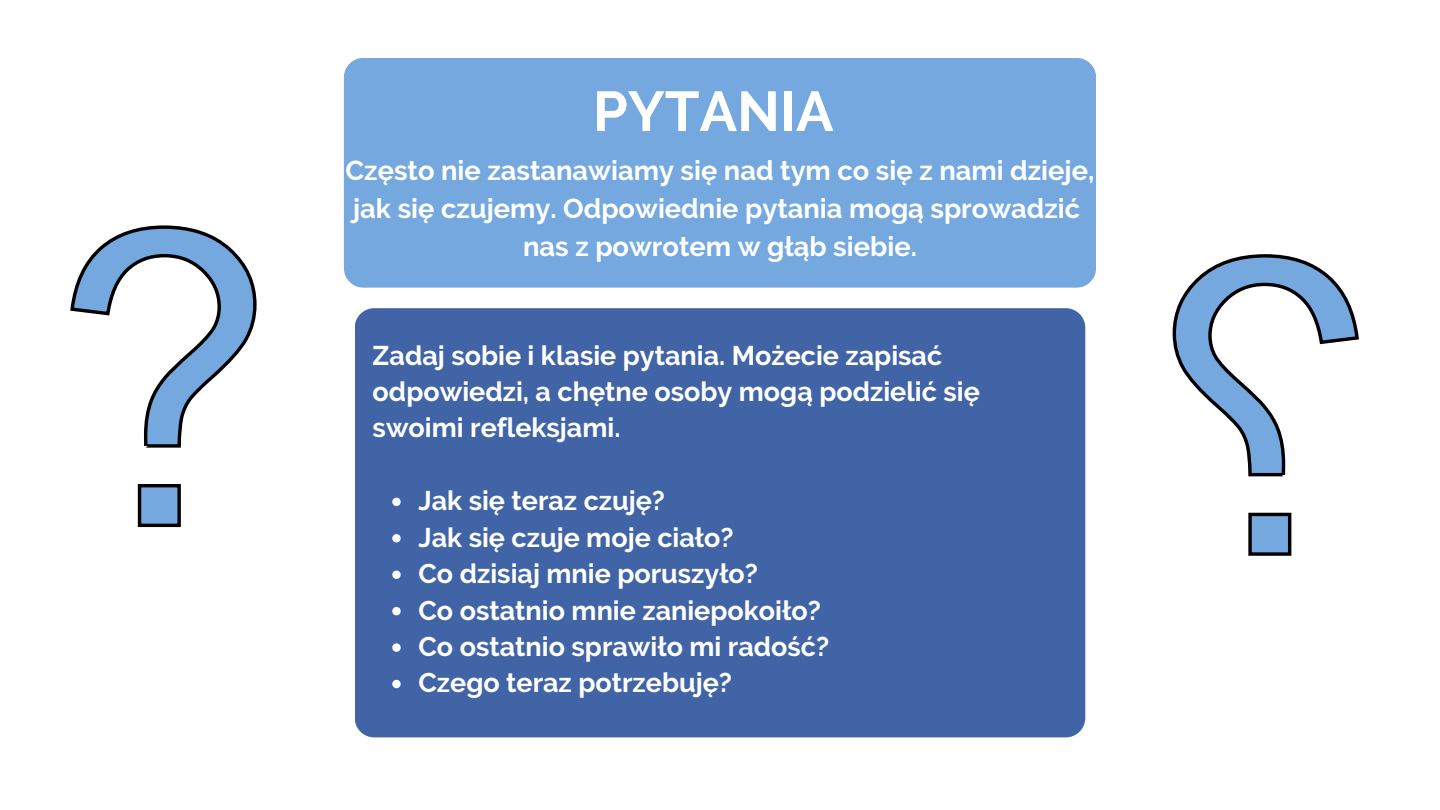
<style>
.page{position:relative;width:1440px;height:810px;background:#fff}
.page>*{position:absolute;margin:0;border:0;box-sizing:border-box;transform-origin:0 0}
.t1{font:700 56px "Raleway";color:#fff}
.t2{font:700 27.3px/37.8px "Raleway";color:#fff}
.t3{font:700 27px/36.4px "Raleway";color:#fff}
</style>
<div class="page">
<div style="left:355px;top:308px;width:730px;height:429px;background:#4164a6;border-radius:20px"></div>
<div style="left:344px;top:58px;width:752px;height:230px;background:#75a8de;border-radius:20px"></div>
<svg style="left:392px;top:498px;width:9px;height:8px"></svg>
<svg style="left:392px;top:534px;width:9px;height:9px"></svg>
<svg style="left:392px;top:571px;width:9px;height:8px"></svg>
<svg style="left:392px;top:607px;width:9px;height:8px"></svg>
<svg style="left:392px;top:643px;width:9px;height:9px"></svg>
<svg style="left:392px;top:680px;width:9px;height:8px"></svg>
<div style="left:140px;top:486px;width:39px;height:39px;background:#75a8de"></div>
<div style="left:138px;top:484px;width:43px;height:43px;border:3px solid #000"></div>
<svg style="left:70px;top:225px;width:186px;height:223px"></svg>
<div style="left:1250px;top:514px;width:40px;height:40px;background:#75a8de"></div>
<div style="left:1248px;top:513px;width:43px;height:43px;border:3px solid #000"></div>
<svg style="left:1173px;top:254px;width:186px;height:223px"></svg>
<p class="t1" style="left:593px;top:78px;width:242px">PYTANIA</p>
<p class="t2" style="left:346px;top:152px;width:750px">Często nie zastanawiamy się nad tym co się z nami dzieje, jak się czujemy. Odpowiednie pytania mogą sprowadzić</p>
<p class="t2" style="left:523px;top:227px;width:395px">nas z powrotem w głąb siebie.</p>
<p class="t3" style="left:373px;top:337px;width:609px">Zadaj sobie i klasie pytania. Możecie zapisać odpowiedzi, a chętne osoby mogą podzielić się</p>
<p class="t3" style="left:373px;top:410px;width:249px">swoimi refleksjami.</p>
<p class="t3" style="left:418px;top:483px;width:248px">Jak się teraz czuję?</p>
<p class="t3" style="left:418px;top:519px;width:317px">Jak się czuje moje ciało?</p>
<p class="t3" style="left:418px;top:555px;width:341px">Co dzisiaj mnie poruszyło?</p>
<p class="t3" style="left:418px;top:592px;width:404px">Co ostatnio mnie zaniepokoiło?</p>
<p class="t3" style="left:418px;top:628px;width:412px">Co ostatnio sprawiło mi radość?</p>
<p class="t3" style="left:418px;top:665px;width:315px">Czego teraz potrzebuję?</p>
</div>
